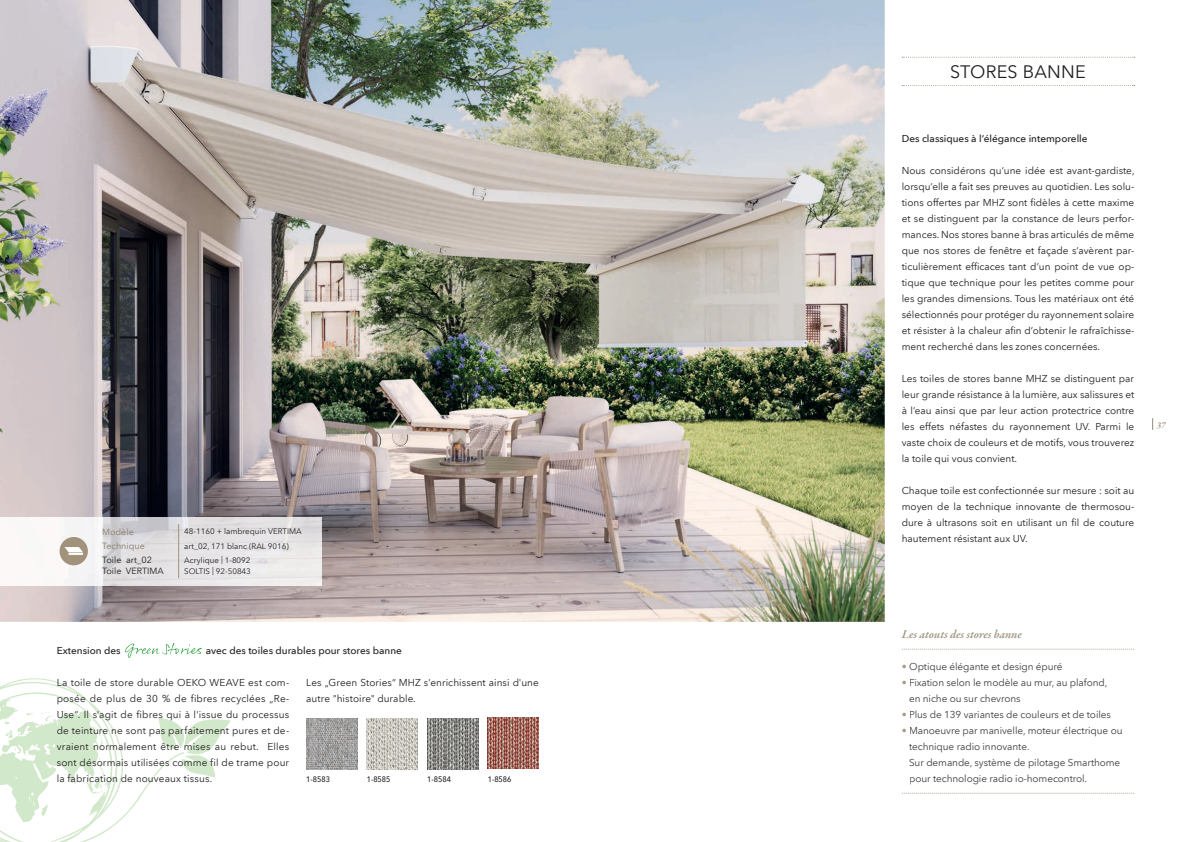
<style>
.page{position:relative;width:1191px;height:842px;background:#fff}
.page>*{position:absolute;margin:0;border:0;box-sizing:border-box;transform-origin:0 0}
.t1{font:18px "Avenir Next LT Com";letter-spacing:.01em;color:#231f20}
.t2{font:italic 600 12px "Garamond Premr Pro";letter-spacing:-.005em;color:#a0947f}
.t3{font:10px/16px "Avenir Next LT Com";color:#231f20;text-align:justify}
.t4{font:10px/16px "Avenir Next LT Com";letter-spacing:-.01em;color:#3e3e3f}
.t5{font:500 10px "Avenir Next LT Com";color:#231f20}
.t6{font:9px/11px "Avenir Next LT Com";color:#231f20}
.t7{font:9px "Avenir Next LT Com";color:#887c68}
.t8{font:italic 600 9px "Garamond Premr Pro";color:#998a75}
.t9{font:8px/11px "Avenir Next LT Com";color:#231f20}
.t10{font:500 8px "Avenir Next LT Com";color:#231f20;scale:.9 1}
.s1{color:#a89b85}
</style>
<div class="page">
<img style="left:0;top:0;width:884px;height:622px">
<svg style="left:0;top:678px;width:231px;height:164px"></svg>
<svg style="left:1152px;top:418px;width:1px;height:12px"></svg>
<svg style="left:901px;top:649px;width:233px;height:1px"></svg>
<svg style="left:901px;top:793px;width:233px;height:1px"></svg>
<svg style="left:902px;top:57px;width:232px;height:1px"></svg>
<svg style="left:902px;top:85px;width:232px;height:1px"></svg>
<img style="left:0;top:517px;width:322px;height:68px">
<svg style="left:178px;top:524px;width:1px;height:54px"></svg>
<div style="left:60px;top:537px;width:28px;height:28px;background:#a1937b;border-radius:50%"></div>
<svg style="left:64px;top:547px;width:19px;height:8px"></svg>
<svg style="left:125px;top:643px;width:77px;height:15px"></svg>
<img style="left:306px;top:718px;width:51px;height:51px">
<img style="left:367px;top:718px;width:51px;height:51px">
<img style="left:427px;top:718px;width:51px;height:51px">
<img style="left:488px;top:718px;width:51px;height:51px">
<p class="t7" style="left:102px;top:526px;width:33px">Modèle</p>
<p class="t9" style="left:184px;top:526px;width:119px">48-1160 + lambrequin VERTIMA</p>
<p class="t7" style="left:102px;top:540px;width:44px">Technique</p>
<p class="t9" style="left:184px;top:540px;width:106px">art_02, 171 blanc (RAL 9016)</p>
<p class="t6" style="left:102px;top:555px;width:63px">Toile art_02<br>Toile VERTIMA</p>
<p class="t9" style="left:184px;top:555px;width:68px">Acrylique | 1-8092<br>SOLTIS | 92-50843</p>
<p class="t5" style="left:57px;top:644px;width:65px">Extension des</p>
<p class="t5" style="left:206px;top:644px;width:198px">avec des toiles durables pour stores banne</p>
<p class="t3" style="left:57px;top:674px;width:234px">La toile de store durable OEKO WEAVE est com&shy;posée de plus de 30 % de fibres recyclées „Re-Use“. Il s'agit de fibres qui à l'issue du processus de teinture ne sont pas parfaitement pures et de&shy;vraient normalement être mises au rebut. Elles sont désormais utilisées comme fil de trame pour la fabrication de nouveaux tissus.</p>
<p class="t3" style="left:306px;top:674px;width:234px">Les „Green Stories“ MHZ s'enrichissent ainsi d'une autre "histoire" durable.</p>
<p class="t10" style="left:306px;top:774px;width:28px">1-8583</p>
<p class="t10" style="left:367px;top:774px;width:28px">1-8585</p>
<p class="t10" style="left:427px;top:774px;width:28px">1-8584</p>
<p class="t10" style="left:488px;top:774px;width:28px">1-8586</p>
<h1 class="t1" style="left:950px;top:61px;width:137px">STORES BANNE</h1>
<p class="t5" style="left:901px;top:132px;width:187px">Des classiques à l‘élégance intemporelle</p>
<p class="t3" style="left:901px;top:162px;width:234px">Nous considérons qu‘une idée est avant-gardiste, lorsqu‘elle a fait ses preuves au quotidien. Les solu&shy;tions offertes par MHZ sont fidèles à cette maxime et se distinguent par la constance de leurs perfor&shy;mances. Nos stores banne à bras articulés de même que nos stores de fenêtre et façade s‘avèrent par&shy;ticulièrement efficaces tant d’un point de vue op&shy;tique que technique pour les petites comme pour les grandes dimensions. Tous les matériaux ont été sélectionnés pour protéger du rayonnement solaire et résister à la chaleur afin d‘obtenir le rafraîchisse&shy;ment recherché dans les zones concernées.</p>
<p class="t3" style="left:901px;top:370px;width:234px">Les toiles de stores banne MHZ se distinguent par leur grande résistance à la lumière, aux salissures et à l‘eau ainsi que par leur action protectrice contre les effets néfastes du rayonnement UV. Parmi le vaste choix de couleurs et de motifs, vous trouverez la toile qui vous convient.</p>
<p class="t3" style="left:901px;top:482px;width:234px">Chaque toile est confectionnée sur mesure : soit au moyen de la technique innovante de thermosou&shy;dure à ultrasons soit en utilisant un fil de couture hautement résistant aux UV.</p>
<p class="t8" style="left:1156px;top:419px;width:10px">37</p>
<p class="t2" style="left:901px;top:627px;width:122px">Les atouts des stores banne</p>
<p class="t4" style="left:901px;top:658px;width:162px"><span class="s1">•</span> Optique élégante et design épuré</p>
<p class="t4" style="left:909px;top:674px;width:200px;text-indent:-7px"><span class="s1">•</span> Fixation selon le modèle au mur, au plafond, en niche ou sur chevrons</p>
<p class="t4" style="left:901px;top:706px;width:211px"><span class="s1">•</span> Plus de 139 variantes de couleurs et de toiles</p>
<p class="t4" style="left:909px;top:722px;width:215px;text-indent:-7px"><span class="s1">•</span> Manoeuvre par manivelle, moteur électrique ou technique radio innovante.<br>Sur demande, système de pilotage Smarthome pour technologie radio io-homecontrol.</p>
</div>
